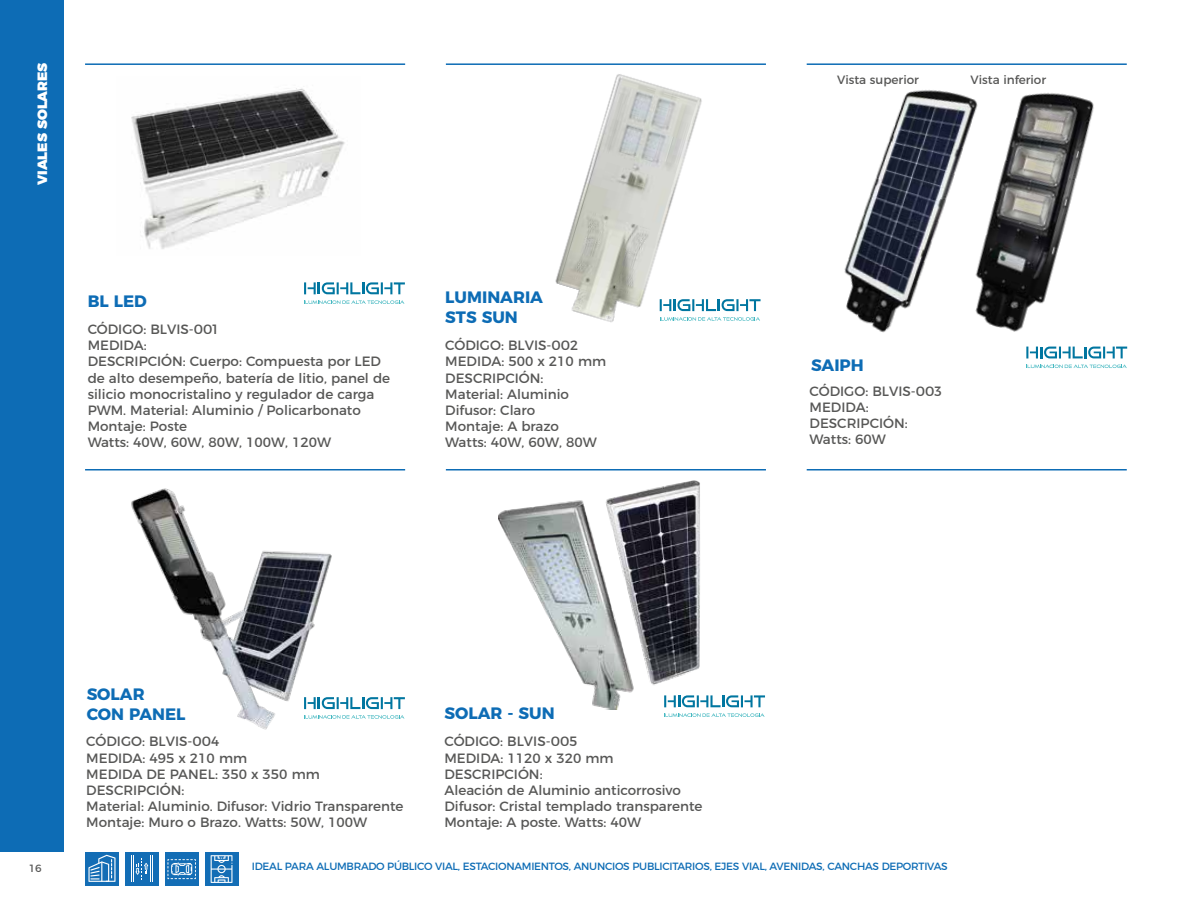
<style>
.page{position:relative;width:1191px;height:915px;background:#fff}
.page>*{position:absolute;margin:0;border:0;box-sizing:border-box;transform-origin:0 0}
.t1{font:700 16.5px/19.8px "Montserrat";color:#0d6cb5}
.t2{font:13.5px/16.2px "Montserrat";color:#575756}
.t3{font:900 13.5px "Montserrat";color:#fff}
.t4{font:12px "Montserrat";color:#575756}
.t5{font:10.5px "Montserrat";letter-spacing:-.025em;color:#0d6cb5}
.t6{font:10.5px "Montserrat";color:#575756}
</style>
<div class="page">
<div style="left:125px;top:851px;width:34px;height:34px;background:#136db5"></div>
<svg style="left:131px;top:855px;width:22px;height:26px"></svg>
<svg style="left:85px;top:852px;width:34px;height:33px"></svg>
<svg style="left:88px;top:854px;width:27px;height:27px"></svg>
<div style="left:165px;top:851px;width:34px;height:34px;background:#136db5"></div>
<svg style="left:167px;top:859px;width:29px;height:19px"></svg>
<div style="left:205px;top:851px;width:33px;height:34px;background:linear-gradient(to bottom,#136db5,#136db5)"></div>
<svg style="left:211px;top:854px;width:21px;height:28px"></svg>
<div style="left:0;top:0;width:64px;height:851px;background:#0d6cb5"></div>
<hr style="left:85px;top:63px;width:320px;height:2px;background:#0d6cb5">
<hr style="left:446px;top:63px;width:320px;height:2px;background:#0d6cb5">
<hr style="left:806px;top:63px;width:320px;height:2px;background:#0d6cb5">
<hr style="left:85px;top:469px;width:320px;height:1px;background:#0d6cb5">
<hr style="left:446px;top:469px;width:320px;height:1px;background:#0d6cb5">
<hr style="left:806px;top:469px;width:320px;height:1px;background:#0d6cb5">
<img style="left:131px;top:488px;width:203px;height:242px">
<img style="left:499px;top:480px;width:201px;height:229px">
<svg style="left:664px;top:695px;width:101px;height:12px"></svg>
<svg style="left:664px;top:713px;width:100px;height:3px"></svg>
<img style="left:844px;top:90px;width:112px;height:243px">
<img style="left:956px;top:93px;width:138px;height:239px">
<svg style="left:1026px;top:346px;width:101px;height:12px"></svg>
<svg style="left:1026px;top:364px;width:100px;height:4px"></svg>
<img style="left:555px;top:74px;width:159px;height:248px">
<img style="left:131px;top:88px;width:214px;height:161px">
<svg style="left:304px;top:282px;width:101px;height:12px"></svg>
<svg style="left:304px;top:300px;width:100px;height:4px"></svg>
<svg style="left:304px;top:697px;width:101px;height:11px"></svg>
<svg style="left:304px;top:715px;width:100px;height:3px"></svg>
<svg style="left:659px;top:299px;width:101px;height:12px"></svg>
<svg style="left:659px;top:317px;width:101px;height:3px"></svg>
<p class="t3" style="left:31px;top:185px;width:124px;rotate:-90deg">VIALES SOLARES</p>
<p class="t1" style="left:88px;top:289px;width:61px">BL LED</p>
<p class="t2" style="left:88px;top:320px;width:304px">CÓDIGO: BLVIS-001<br>MEDIDA:<br>DESCRIPCIÓN: Cuerpo: Compuesta por LED de alto desempeño, batería de litio, panel de silicio monocristalino y regulador de carga<br>PWM. Material: Aluminio / Policarbonato<br>Montaje: Poste<br>Watts: 40W, 60W, 80W, 100W, 120W</p>
<p class="t1" style="left:445px;top:286px;width:99px">LUMINARIA<br>STS SUN</p>
<p class="t2" style="left:445px;top:336px;width:162px">CÓDIGO: BLVIS-002<br>MEDIDA: 500 x 210 mm<br>DESCRIPCIÓN:<br>Material: Aluminio<br>Difusor: Claro<br>Montaje: A brazo<br>Watts: 40W, 60W, 80W</p>
<p class="t1" style="left:87px;top:682px;width:100px">SOLAR<br>CON PANEL</p>
<p class="t2" style="left:86px;top:732px;width:319px">CÓDIGO: BLVIS-004<br>MEDIDA: 495 x 210 mm<br>MEDIDA DE PANEL: 350 x 350 mm<br>DESCRIPCIÓN:<br>Material: Aluminio. Difusor: Vidrio Transparente<br>Montaje: Muro o Brazo. Watts: 50W, 100W</p>
<p class="t1" style="left:444px;top:701px;width:112px">SOLAR - SUN</p>
<p class="t2" style="left:444px;top:732px;width:259px">CÓDIGO: BLVIS-005<br>MEDIDA: 1120 x 320 mm<br>DESCRIPCIÓN:<br>Aleación de Aluminio anticorrosivo<br>Difusor: Cristal templado transparente<br>Montaje: A poste. Watts: 40W</p>
<p class="t4" style="left:837px;top:70px;width:83px">Vista superior</p>
<p class="t4" style="left:970px;top:70px;width:77px">Vista inferior</p>
<p class="t1" style="left:811px;top:353px;width:54px">SAIPH</p>
<p class="t2" style="left:809px;top:381px;width:134px">CÓDIGO: BLVIS-003<br>MEDIDA:<br>DESCRIPCIÓN:<br>Watts: 60W</p>
<p class="t6" style="left:29px;top:859px;width:14px">16</p>
<p class="t5" style="left:252px;top:857px;width:697px">IDEAL PARA ALUMBRADO PÚBLICO VIAL, ESTACIONAMIENTOS, ANUNCIOS PUBLICITARIOS, EJES VIAL, AVENIDAS, CANCHAS DEPORTIVAS</p>
</div>
